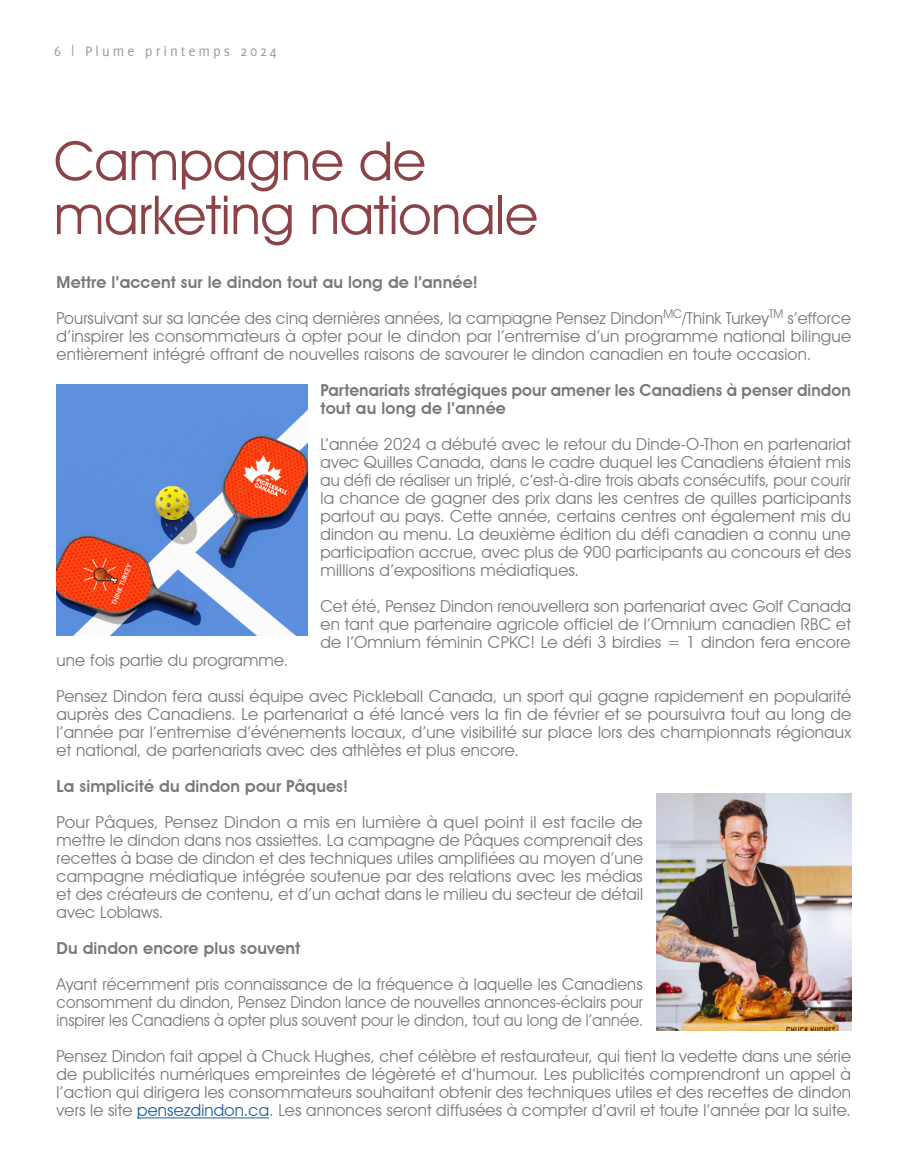
<style>
.page{position:relative;width:905px;height:1175px;background:#fff}
.page>*{position:absolute;margin:0;border:0;box-sizing:border-box;transform-origin:0 0}
.t1{font:54px/54px "Avant Garde IT Cby BT";color:#6f1518}
.t2{font:16.5px/18px "Avant Garde IT Cby BT";letter-spacing:.01em;color:#77797b;text-align:justify}
.t3{font:16.5px/18px "Avant Garde IT Cby BT";letter-spacing:.01em;color:#77797b;text-align:justify;scale:1.05 1}
.t4{font:600 16.5px/18px "Avant Garde IT Cby BT";letter-spacing:.01em;color:#77797b}
.t5{font:15px "Delicious";letter-spacing:.2em;color:#999b9c}
.s1{font-weight:600}
.s2{color:#215e9e}
</style>
<div class="page">
<hr style="left:137px;top:1117px;width:132px;height:1px;background:#215e9e">
<img style="left:57px;top:385px;width:250px;height:250px">
<img style="left:656px;top:794px;width:195px;height:236px">
<p class="t5" style="left:54px;top:43px;width:224px">6 | Plume printemps 2024</p>
<h1 class="t1" style="left:54px;top:133px;width:485px">Campagne de marketing nationale</h1>
<p class="t2" style="left:57px;top:264px;width:795px;line-height:36px"><span class="s1">Mettre l’accent sur le dindon tout au long de l’année!<br></span>Poursuivant sur sa lancée des cinq dernières années, la campagne Pensez Dindon<sup>MC</sup>/Think Turkey<sup>TM</sup> s’efforce</p>
<p class="t2" style="left:57px;top:327px;width:796px">d’inspirer les consommateurs à opter pour le dindon par l’entremise d’un programme national bilingue entièrement intégré offrant de nouvelles raisons de savourer le dindon canadien en toute occasion.</p>
<p class="t4" style="left:320px;top:381px;width:531px">Partenariats stratégiques pour amener les Canadiens à penser dindon tout au long de l’année</p>
<p class="t2" style="left:320px;top:435px;width:532px">L’année 2024 a débuté avec le retour du Dinde-O-Thon en partenariat avec Quilles Canada, dans le cadre duquel les Canadiens étaient mis au défi de réaliser un triplé, c’est-à-dire trois abats consécutifs, pour courir la chance de gagner des prix dans les centres de quilles participants partout au pays. Cette année, certains centres ont également mis du dindon au menu. La deuxième édition du défi canadien a connu une participation accrue, avec plus de 900 participants au concours et des millions d’expositions médiatiques.</p>
<p class="t2" style="left:320px;top:597px;width:532px">Cet été, Pensez Dindon renouvellera son partenariat avec Golf Canada en tant que partenaire agricole officiel de l’Omnium canadien RBC et de l’Omnium féminin CPKC! Le défi 3 birdies = 1 dindon fera encore</p>
<p class="t2" style="left:57px;top:642px;width:796px;line-height:36px">une fois partie du programme.<br>Pensez Dindon fera aussi équipe avec Pickleball Canada, un sport qui gagne rapidement en popularité</p>
<p class="t2" style="left:57px;top:705px;width:796px">auprès des Canadiens. Le partenariat a été lancé vers la fin de février et se poursuivra tout au long de l’année par l’entremise d’événements locaux, d’une visibilité sur place lors des championnats régionaux et national, de partenariats avec des athlètes et plus encore.</p>
<p class="t4" style="left:57px;top:777px;width:293px">La simplicité du dindon pour Pâques!</p>
<p class="t3" style="left:57px;top:813px;width:560px">Pour Pâques, Pensez Dindon a mis en lumière à quel point il est facile de mettre le dindon dans nos assiettes. La campagne de Pâques comprenait des recettes à base de dindon et des techniques utiles amplifiées au moyen d’une campagne médiatique intégrée soutenue par des relations avec les médias et des créateurs de contenu, et d’un achat dans le milieu du secteur de détail avec Loblaws.</p>
<p class="t4" style="left:57px;top:939px;width:245px">Du dindon encore plus souvent</p>
<p class="t2" style="left:57px;top:975px;width:588px">Ayant récemment pris connaissance de la fréquence à laquelle les Canadiens consomment du dindon, Pensez Dindon lance de nouvelles annonces-éclairs pour inspirer les Canadiens à opter plus souvent pour le dindon, tout au long de l’année.</p>
<p class="t2" style="left:57px;top:1047px;width:796px">Pensez Dindon fait appel à Chuck Hughes, chef célèbre et restaurateur, qui tient la vedette dans une série de publicités numériques empreintes de légèreté et d’humour. Les publicités comprendront un appel à l’action qui dirigera les consommateurs souhaitant obtenir des techniques utiles et des recettes de dindon vers le site <span class="s2">pensezdindon.ca</span>. Les annonces seront diffusées à compter d’avril et toute l’année par la suite.</p>
</div>
